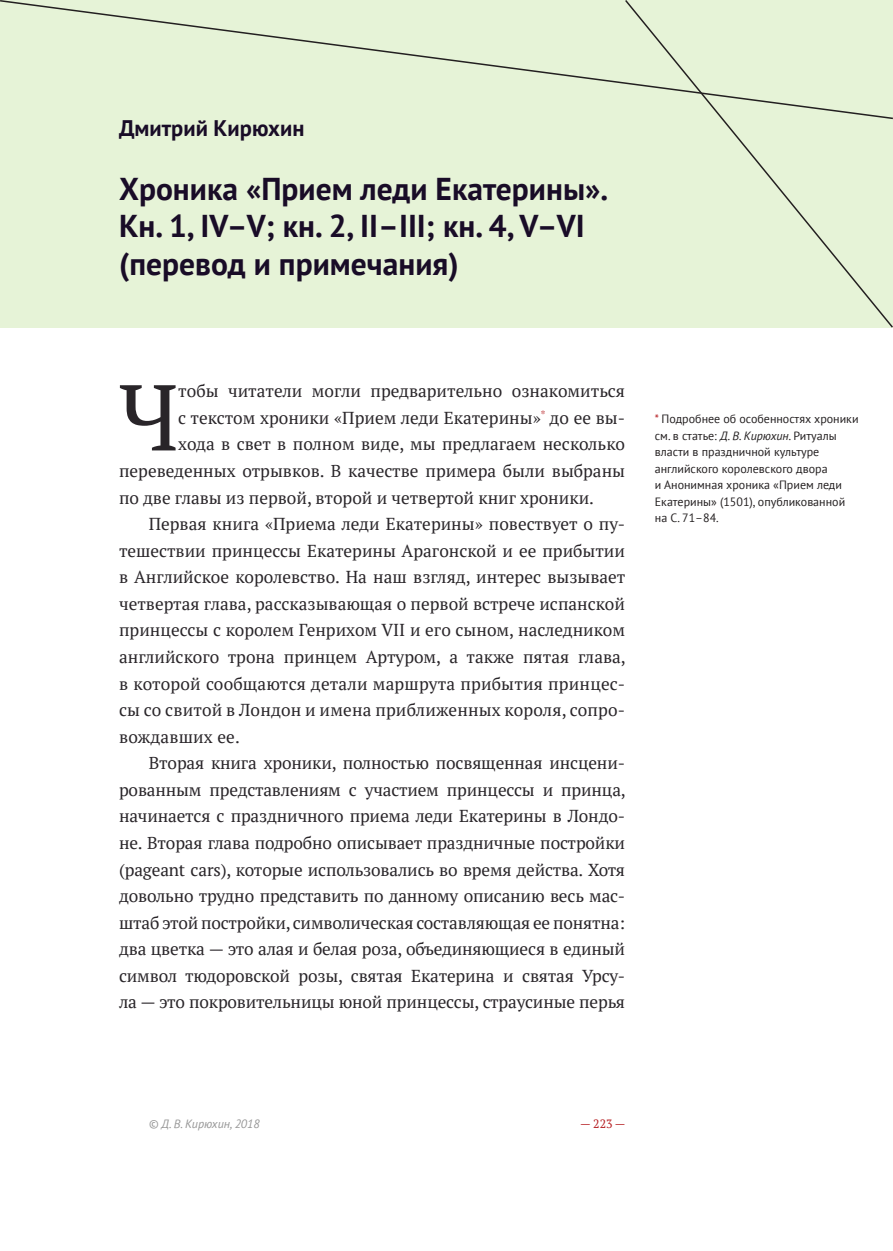
<style>
.page{position:relative;width:893px;height:1251px;background:#fff}
.page>*{position:absolute;margin:0;border:0;box-sizing:border-box;transform-origin:0 0}
.ПЕРВЫЙ_АБЗАЦ{font:93.15px "PT Serif";color:#292529}
.ЗАГОЛОВОК{font:700 31.5px/37.5px "PT Sans";color:#190c27}
.АВТОР{font:700 22.5px "PT Sans";color:#190c27}
.ТЕКСТ{font:17.25px/26.5px "PT Serif";letter-spacing:-.01em;color:#292529;text-align:justify}
.ПЕРВЫЙ_АБЗАЦ-2{font:17.25px "PT Serif";color:#292529}
.ССЫЛКА_СПРАВА{font:12px/16.5px "PT Sans";color:#231f20}
.копи{font:italic 12px "PT Sans";color:#969696}
.t1{font:12px "PT Serif";color:#b62024}
.s1{color:#b62024}
.s2{font-style:italic}
</style>
<div class="page">
<div style="left:624px;top:120px;width:269px;height:208px;background:#e6f3d7"></div>
<div style="left:0;top:0;width:893px;height:120px;background:#e6f3d7"></div>
<p class="АВТОР" style="left:119px;top:114px;width:187px">Дмитрий Кирюхин</p>
<p class="ЗАГОЛОВОК" style="left:119px;top:169px;width:491px">Хроника «Прием леди Екатерины».<br>Кн. 1, IV–V; кн. 2, II–III; кн. 4, V–VI (перевод и примечания)</p>
<p class="ПЕРВЫЙ_АБЗАЦ" style="left:119px;top:357px;width:61px">Ч</p>
<p class="ПЕРВЫЙ_АБЗАЦ-2" style="left:178px;top:380px;width:448px">тобы читатели могли предварительно ознакомиться</p>
<p class="ПЕРВЫЙ_АБЗАЦ-2" style="left:178px;top:406px;width:448px">с текстом хроники «Прием леди Екатерины»<sup>*</sup> до ее вы-</p>
<p class="ПЕРВЫЙ_АБЗАЦ-2" style="left:178px;top:433px;width:448px">хода в свет в полном виде, мы предлагаем несколько</p>
<p class="ПЕРВЫЙ_АБЗАЦ-2" style="left:119px;top:459px;width:508px">переведенных отрывков. В качестве примера были выбраны</p>
<p class="ПЕРВЫЙ_АБЗАЦ-2" style="left:119px;top:486px;width:477px">по две главы из первой, второй и четвертой книг хроники.</p>
<p class="ТЕКСТ" style="left:119px;top:510px;width:508px;text-indent:30px">Первая книга «Приема леди Екатерины» повествует о пу&shy;тешествии принцессы Екатерины Арагонской и ее прибытии в Английское королевство. На наш взгляд, интерес вызывает четвертая глава, рассказывающая о первой встрече испанской принцессы с королем Генрихом VII и его сыном, наследником английского трона принцем Артуром, а также пятая глава, в которой сообщаются детали маршрута прибытия принцес&shy;сы со свитой в Лондон и имена приближенных короля, сопро&shy;вождавших ее.</p>
<p class="ТЕКСТ" style="left:119px;top:749px;width:508px;text-indent:30px">Вторая книга хроники, полностью посвященная инсцени&shy;рованным представлениям с участием принцессы и принца, начинается с праздничного приема леди Екатерины в Лондо&shy;не. Вторая глава подробно описывает праздничные постройки (pageant cars), которые использовались во время действа. Хотя довольно трудно представить по данному описанию весь мас&shy;штаб этой постройки, символическая составляющая ее понятна: два цветка — это алая и белая роза, объединяющиеся в единый символ тюдоровской розы, святая Екатерина и святая Урсу&shy;ла — это покровительницы юной принцессы, страусиные перья</p>
<p class="ССЫЛКА_СПРАВА" style="left:655px;top:410px;width:205px"><span class="s1">*</span> Подробнее об особенностях хроники см. в статье: <span class="s2">Д. В. Кирюхин.</span> Ритуалы власти в праздничной культуре английского королевского двора<br>и Анонимная хроника «Прием леди<br>Екатерины» (1501), опубликованной на С. 71–84.</p>
<p class="копи" style="left:149px;top:1116px;width:112px">© Д. В. Кирюхин, 2018</p>
<p class="t1" style="left:580px;top:1115px;width:47px">— 223 —</p>
</div>
